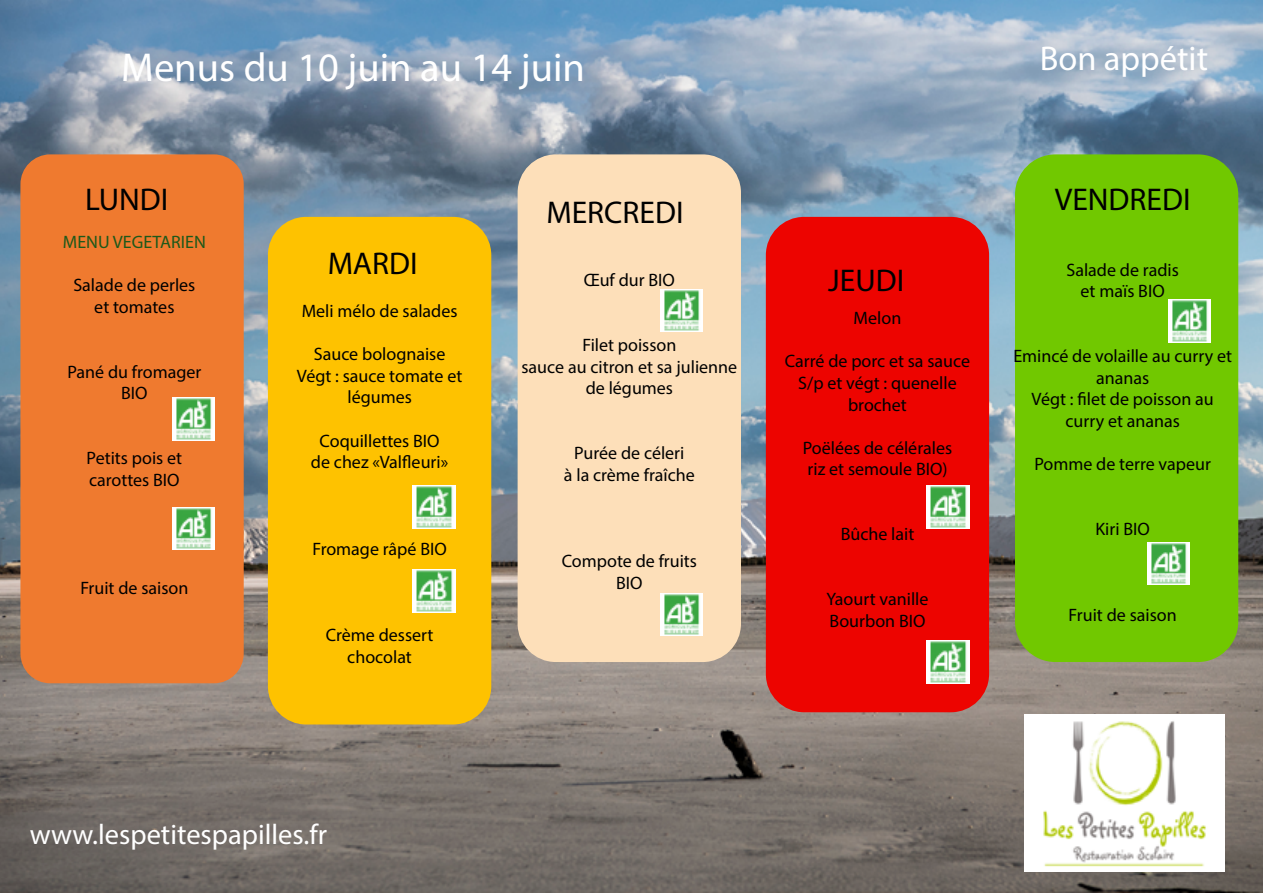
<style>
.page{position:relative;width:1263px;height:893px;background:#fff}
.page>*{position:absolute;margin:0;border:0;box-sizing:border-box;transform-origin:0 0}
.t1{font:40.5px "Myriad Pro";color:#fff}
.t2{font:34.5px "Myriad Pro";color:#fff}
.t3{font:31.5px "Myriad Pro";color:#000}
.t4{font:28.5px "Myriad Pro";color:#fff}
.t5{font:18px/21.6px "Myriad Pro";color:#000;text-align:center}
.t6{font:18px "Myriad Pro";color:#1d591a}
</style>
<div class="page">
<img style="left:0;top:0;width:1263px;height:893px">
<div style="left:1015px;top:154px;width:223px;height:508px;background:#71c800;border-radius:40px"></div>
<div style="left:766px;top:217px;width:223px;height:495px;background:#ed0400;border-radius:38px"></div>
<div style="left:518px;top:154px;width:223px;height:508px;background:#fddfb9;border-radius:38px"></div>
<div style="left:268px;top:217px;width:223px;height:507px;background:#fec200;border-radius:38px"></div>
<div style="left:20px;top:154px;width:224px;height:529px;background:#ef7a2f;border-radius:30px"></div>
<img style="left:1024px;top:714px;width:200px;height:158px">
<img style="left:412px;top:486px;width:43px;height:42px">
<img style="left:412px;top:570px;width:43px;height:42px">
<img style="left:660px;top:289px;width:43px;height:43px">
<img style="left:660px;top:593px;width:43px;height:43px">
<img style="left:1147px;top:542px;width:42px;height:43px">
<img style="left:927px;top:486px;width:42px;height:42px">
<img style="left:927px;top:641px;width:42px;height:42px">
<img style="left:1168px;top:300px;width:43px;height:42px">
<img style="left:172px;top:398px;width:43px;height:42px">
<img style="left:172px;top:507px;width:43px;height:43px">
<h1 class="t1" style="left:121px;top:42px;width:465px">Menus du 10 juin au 14 juin</h1>
<h3 class="t3" style="left:85px;top:180px;width:85px">LUNDI</h3>
<p class="t6" style="left:63px;top:231px;width:144px">MENU VEGETARIEN</p>
<p class="t5" style="left:73px;top:274px;width:124px">Salade de perles et tomates</p>
<p class="t5" style="left:67px;top:361px;width:135px">Pané du fromager<br>BIO</p>
<p class="t5" style="left:87px;top:447px;width:97px;text-align:left">Petits pois et carottes BIO</p>
<p class="t5" style="left:80px;top:577px;width:110px">Fruit de saison</p>
<h3 class="t3" style="left:328px;top:244px;width:91px">MARDI</h3>
<p class="t5" style="left:302px;top:300px;width:157px">Meli mélo de salades</p>
<p class="t5" style="left:297px;top:343px;width:167px">Sauce bolognaise<br>Végt : sauce tomate et légumes</p>
<p class="t5" style="left:311px;top:430px;width:139px">Coquillettes BIO de chez «Valfleuri»</p>
<p class="t5" style="left:312px;top:538px;width:136px">Fromage râpé BIO</p>
<p class="t5" style="left:326px;top:624px;width:109px">Crème dessert chocolat</p>
<h3 class="t3" style="left:546px;top:193px;width:139px">MERCREDI</h3>
<p class="t5" style="left:584px;top:269px;width:93px">Œuf dur BIO</p>
<p class="t5" style="left:521px;top:334px;width:217px">Filet poisson<br>sauce au citron et sa julienne de légumes</p>
<p class="t5" style="left:564px;top:442px;width:132px">Purée de céleri<br>à la crème fraîche</p>
<p class="t5" style="left:562px;top:550px;width:137px">Compote de fruits<br>BIO</p>
<h3 class="t3" style="left:828px;top:261px;width:78px">JEUDI</h3>
<p class="t5" style="left:854px;top:307px;width:49px">Melon</p>
<p class="t5" style="left:785px;top:350px;width:187px">Carré de porc et sa sauce<br>S/p et végt : quenelle brochet</p>
<p class="t5" style="left:803px;top:437px;width:151px;text-align:left">Poëlées de célérales riz et semoule BIO)</p>
<p class="t5" style="left:841px;top:523px;width:75px">Bûche lait</p>
<p class="t5" style="left:826px;top:588px;width:104px;text-align:left">Yaourt vanille<br>Bourbon BIO</p>
<h2 class="t2" style="left:1040px;top:37px;width:170px">Bon appétit</h2>
<h3 class="t3" style="left:1055px;top:180px;width:137px">VENDREDI</h3>
<p class="t5" style="left:1066px;top:258px;width:114px">Salade de radis et maïs BIO</p>
<p class="t5" style="left:1013px;top:345px;width:220px">Emincé de volaille au curry et ananas<br>Végt : filet de poisson au curry et ananas</p>
<p class="t5" style="left:1034px;top:453px;width:178px">Pomme de terre vapeur</p>
<p class="t5" style="left:1095px;top:518px;width:56px">Kiri BIO</p>
<p class="t5" style="left:1068px;top:604px;width:110px">Fruit de saison</p>
<h3 class="t4" style="left:30px;top:816px;width:299px">www.lespetitespapilles.fr</h3>
</div>
